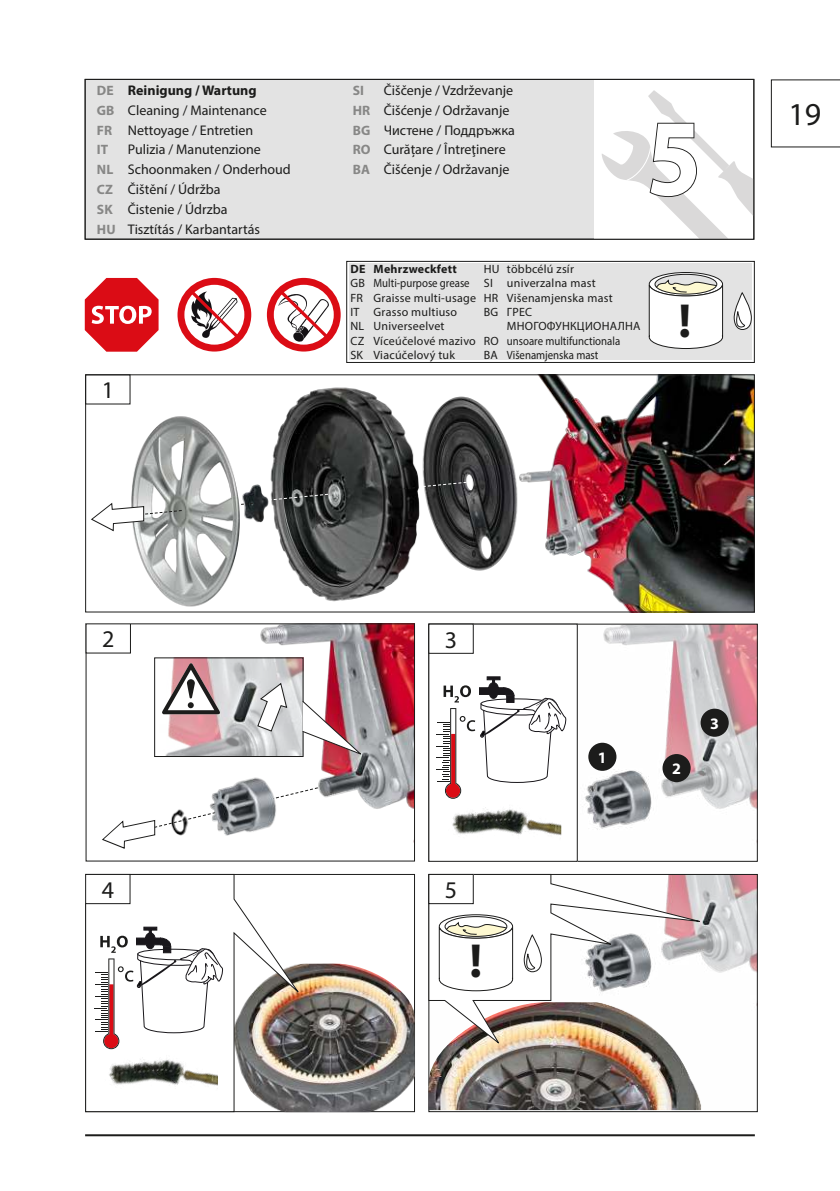
<style>
.page{position:relative;width:840px;height:1191px;background:#fff}
.page>*{position:absolute;margin:0;border:0;box-sizing:border-box;transform-origin:0 0}
.t1{font:700 109.6px "Myriad Pro";color:#fff;scale:.9 1}
.t2{font:700 48px "Myriad Pro";color:#1c1c1b}
.t3{font:32px "Myriad Pro";color:#1c1c1b}
.t4{font:24px "Myriad Pro";color:#1c1c1b}
.t5{font:700 16px "Myriad Pro";color:#fff}
.t6{font:14px/19.8px "Myriad Pro";color:#1c1c1b}
.t7{font:700 13.6px "Myriad Pro";color:#878786}
.t8{font:12px/14.4px "Myriad Pro";letter-spacing:.02em;color:#1c1c1b}
.t9{font:12px/14.4px "Myriad Pro";letter-spacing:.02em;color:#1c1c1b;scale:.9 1}
.t10{font:700 12px "Myriad Pro";letter-spacing:.02em;color:#1c1c1b}
.s1{font-weight:700;font-size:13.6px;color:#878786}
.s2{font-weight:700}
</style>
<div class="page">
<svg style="left:770px;top:79px;width:69px;height:68px"></svg>
<hr style="left:85px;top:1134px;width:669px;height:2px;background:#1c1c1b">
<div style="left:86px;top:80px;width:511px;height:159px;background:#e3e3e3"></div>
<div style="left:594px;top:80px;width:159px;height:159px;background:#fff"></div>
<svg style="left:601px;top:90px;width:151px;height:148px"></svg>
<div style="left:85px;top:79px;width:669px;height:161px;border:1px solid #1c1c1b"></div>
<img style="left:132px;top:376px;width:620px;height:234px">
<div style="left:85px;top:374px;width:669px;height:238px;border:1px solid #1c1c1b"></div>
<svg style="left:267px;top:493px;width:62px;height:8px"></svg>
<svg style="left:240px;top:502px;width:14px;height:3px"></svg>
<svg style="left:398px;top:481px;width:69px;height:9px"></svg>
<svg style="left:91px;top:499px;width:92px;height:35px"></svg>
<img style="left:87px;top:625px;width:326px;height:224px">
<img style="left:577px;top:625px;width:178px;height:235px">
<img style="left:714px;top:876px;width:41px;height:97px">
<img style="left:156px;top:659px;width:145px;height:96px">
<div style="left:154px;top:657px;width:149px;height:100px;border:1px solid #1c1c1b"></div>
<div style="left:428px;top:623px;width:149px;height:239px;border:1px solid #1c1c1b"></div>
<div style="left:86px;top:624px;width:44px;height:29px;background:#fff"></div>
<div style="left:428px;top:623px;width:45px;height:31px;border:1px solid #1c1c1b"></div>
<svg style="left:256px;top:682px;width:32px;height:50px"></svg>
<svg style="left:162px;top:663px;width:58px;height:51px"></svg>
<svg style="left:301px;top:700px;width:64px;height:57px"></svg>
<img style="left:452px;top:807px;width:109px;height:29px">
<div style="left:588px;top:742px;width:28px;height:29px;background:#1c1c1b;border-radius:50%"></div>
<div style="left:662px;top:754px;width:28px;height:28px;background:#1c1c1b;border-radius:50%"></div>
<div style="left:700px;top:708px;width:28px;height:29px;background:#1c1c1b;border-radius:50%"></div>
<img style="left:304px;top:963px;width:111px;height:149px">
<img style="left:428px;top:1047px;width:276px;height:66px">
<svg style="left:85px;top:873px;width:219px;height:239px"></svg>
<img style="left:103px;top:1053px;width:115px;height:46px">
<div style="left:86px;top:874px;width:44px;height:29px;background:#fff"></div>
<div style="left:85px;top:874px;width:45px;height:30px;border:1px solid #1c1c1b"></div>
<svg style="left:428px;top:873px;width:286px;height:174px"></svg>
<div style="left:428px;top:874px;width:45px;height:29px;background:#fff"></div>
<div style="left:428px;top:874px;width:45px;height:30px;border:1px solid #1c1c1b"></div>
<svg style="left:436px;top:676px;width:131px;height:123px"></svg>
<svg style="left:94px;top:926px;width:130px;height:123px"></svg>
<div style="left:267px;top:278px;width:73px;height:73px;background:#db0c15;border-radius:50%"></div>
<svg style="left:275px;top:286px;width:58px;height:57px"></svg>
<div style="left:177px;top:278px;width:74px;height:73px;background:#db0c15;border-radius:50%"></div>
<svg style="left:184px;top:285px;width:60px;height:60px"></svg>
<svg style="left:186px;top:286px;width:57px;height:57px"></svg>
<svg style="left:85px;top:278px;width:73px;height:74px"></svg>
<div style="left:346px;top:261px;width:408px;height:102px;border:1px solid #1c1c1b"></div>
<div style="left:349px;top:264px;width:402px;height:96px;background:#e3e3e3"></div>
<svg style="left:733px;top:292px;width:18px;height:38px"></svg>
<svg style="left:648px;top:272px;width:75px;height:77px"></svg>
<svg style="left:523px;top:934px;width:18px;height:38px"></svg>
<svg style="left:438px;top:913px;width:75px;height:78px"></svg>
<p class="t6" style="left:97px;top:81px;width:171px"><span class="s1">DE</span> <span class="s2">Reinigung / Wartung<br></span><span class="s1">GB</span> Cleaning / Maintenance<br><span class="s1">FR</span> Nettoyage / Entretien</p>
<p class="t7" style="left:97px;top:143px;width:13px">IT</p>
<p class="t6" style="left:97px;top:140px;width:195px;text-indent:31px">Pulizia / Manutenzione<br><span class="s1">NL</span> Schoonmaken / Onderhoud<br><span class="s1">CZ</span> Čištění / Údržba<br><span class="s1">SK</span> Čistenie / Údrzba<br><span class="s1">HU</span> Tisztítás / Karbantartás</p>
<h3 class="t4" style="left:102px;top:378px;width:14px">1</h3>
<p class="t6" style="left:352px;top:81px;width:163px;text-indent:31px">Čiščenje / Vzdrževanje<br><span class="s1">HR</span> Čišćenje / Održavanje<br><span class="s1">BG</span> Чистене / Поддръжка<br><span class="s1">RO</span> Curățare / Întreţinere<br><span class="s1">BA</span> Čišćenje / Održavanje</p>
<p class="t7" style="left:352px;top:83px;width:13px">SI</p>
<h1 class="t1" style="left:646px;top:102px;width:62px">5</h1>
<p class="t10" style="left:350px;top:262px;width:16px">DE</p>
<p class="t8" style="left:350px;top:276px;width:16px">GB<br>FR<br>IT<br>NL<br>CZ<br>SK</p>
<p class="t10" style="left:373px;top:262px;width:85px">Mehrzweckfett</p>
<p class="t9" style="left:373px;top:276px;width:115px">Multi-purpose grease<br>Graisse multi-usage<br>Grasso multiuso<br>Universeelvet<br>Víceúčelové mazivo<br>Viacúčelový tuk</p>
<p class="t8" style="left:483px;top:262px;width:17px">HU<br>SI<br>HR<br>BG</p>
<p class="t8" style="left:483px;top:334px;width:16px">RO<br>BA</p>
<p class="t8" style="left:506px;top:262px;width:135px">többcélú zsír<br>univerzalna mast<br>Višenamjenska mast<br>ГРЕС<br>МНОГОФУНКЦИОНАЛНА unsoare multifunctionala<br>Višenamjenska mast</p>
<h2 class="t2" style="left:678px;top:296px;width:14px">!</h2>
<h3 class="t3" style="left:788px;top:98px;width:34px">19</h3>
<h3 class="t4" style="left:102px;top:627px;width:14px">2</h3>
<h3 class="t4" style="left:444px;top:627px;width:14px">3</h3>
<h3 class="t4" style="left:102px;top:877px;width:14px">4</h3>
<h3 class="t4" style="left:444px;top:877px;width:14px">5</h3>
<h2 class="t2" style="left:469px;top:936px;width:14px">!</h2>
<p class="t5" style="left:597px;top:749px;width:10px">1</p>
<p class="t5" style="left:671px;top:760px;width:10px">2</p>
<p class="t5" style="left:709px;top:715px;width:10px">3</p>
</div>
